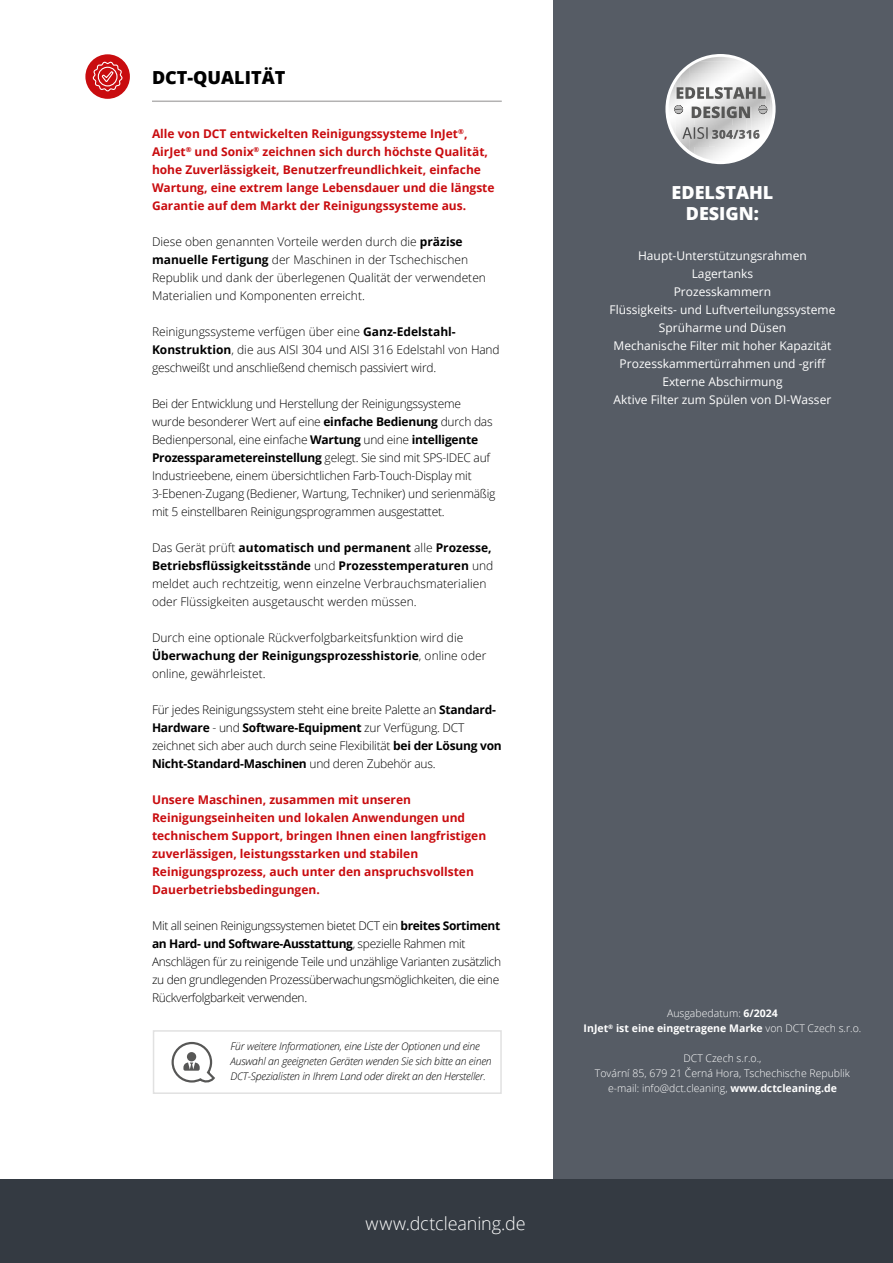
<style>
.page{position:relative;width:893px;height:1263px;background:#fff}
.page>*{position:absolute;margin:0;border:0;box-sizing:border-box;transform-origin:0 0}
.t1{font:300 18px "Open Sans";color:#fff}
.t2{font:800 18px/21.6px "Open Sans";color:#fff;text-align:center}
.t3{font:800 18px "Open Sans";color:#000}
.t4{font:300 12px/18px "Open Sans";letter-spacing:-.02em;color:#000}
.t5{font:300 12px/18px "Open Sans";color:#000}
.t6{font:700 12px/18px "Open Sans";color:#c90c0f}
.t7{font:12px/18px "Open Sans";color:#fff;text-align:center}
.t8{font:italic 300 10.5px/15px "Open Sans";letter-spacing:-.02em;color:#000}
.t9{font:300 10.5px/15px "Open Sans";color:#fff;text-align:center}
.t10{font:700 10.5px/15px "Open Sans";color:#fff;text-align:center}
.s1{font-weight:700}
.s2{font-weight:300}
</style>
<div class="page">
<hr style="left:152px;top:101px;width:350px;height:1px;background:#b3b2b2">
<div style="left:85px;top:54px;width:45px;height:45px;background:#c90c0f;border-radius:50%"></div>
<svg style="left:92px;top:60px;width:32px;height:33px"></svg>
<div style="left:554px;top:0;width:339px;height:1180px;background:#565c65"></div>
<div style="left:0;top:1180px;width:893px;height:83px;background:#343a42"></div>
<div style="left:153px;top:1030px;width:349px;height:64px;border:2px solid #e1e1e1"></div>
<svg style="left:171px;top:1041px;width:44px;height:42px"></svg>
<svg style="left:665px;top:54px;width:111px;height:110px"></svg>
<img style="left:694px;top:147px;width:53px;height:14px">
<img style="left:690px;top:99px;width:5px;height:55px">
<img style="left:746px;top:106px;width:5px;height:48px">
<img style="left:680px;top:67px;width:10px;height:84px">
<img style="left:751px;top:67px;width:10px;height:84px">
<img style="left:708px;top:134px;width:39px;height:13px">
<img style="left:675px;top:76px;width:5px;height:66px">
<img style="left:761px;top:76px;width:5px;height:66px">
<img style="left:671px;top:83px;width:5px;height:52px">
<img style="left:765px;top:83px;width:5px;height:52px">
<img style="left:732px;top:118px;width:15px;height:12px">
<img style="left:668px;top:93px;width:3px;height:31px">
<img style="left:694px;top:118px;width:38px;height:7px">
<img style="left:770px;top:93px;width:3px;height:31px">
<img style="left:689px;top:61px;width:63px;height:26px">
<img style="left:699px;top:57px;width:43px;height:5px">
<img style="left:692px;top:99px;width:61px;height:7px">
<img style="left:692px;top:118px;width:32px;height:2px">
<img style="left:693px;top:125px;width:41px;height:9px">
<svg style="left:673px;top:105px;width:10px;height:9px"></svg>
<svg style="left:758px;top:105px;width:10px;height:9px"></svg>
<img style="left:691px;top:139px;width:17px;height:8px">
<img style="left:715px;top:141px;width:31px;height:6px">
<img style="left:682px;top:127px;width:26px;height:12px">
<img style="left:712px;top:130px;width:48px;height:9px">
<svg style="left:692px;top:106px;width:58px;height:12px"></svg>
<svg style="left:677px;top:87px;width:89px;height:12px"></svg>
<h1 class="t3" style="left:152px;top:64px;width:135px">DCT-QUALITÄT</h1>
<p class="t6" style="left:152px;top:124px;width:344px">Alle von DCT entwickelten Reinigungssysteme InJet<sup>®</sup>, AirJet<sup>®</sup> und Sonix<sup>®</sup> zeichnen sich durch höchste Qualität, hohe Zuverlässigkeit, Benutzerfreundlichkeit, einfache Wartung, eine extrem lange Lebensdauer und die längste Garantie auf dem Markt der Reinigungssysteme aus.</p>
<p class="t5" style="left:152px;top:232px;width:335px">Diese oben genannten Vorteile werden durch die <span class="s1">präzise manuelle Fertigung</span> der Maschinen in der Tschechischen Republik und dank der überlegenen Qualität der verwendeten Materialien und Komponenten erreicht.</p>
<p class="t5" style="left:152px;top:322px;width:349px">Reinigungssysteme verfügen über eine <span class="s1">Ganz-Edelstahl-<br>Konstruktion</span>, die aus AISI 304 und AISI 316 Edelstahl von Hand geschweißt und anschließend chemisch passiviert wird.</p>
<p class="t4" style="left:152px;top:394px;width:345px">Bei der Entwicklung und Herstellung der Reinigungssysteme wurde besonderer Wert auf eine <span class="s1">einfache Bedienung</span> durch das Bedienpersonal, eine einfache <span class="s1">Wartung</span> und eine <span class="s1">intelligente Prozessparametereinstellung</span> gelegt. Sie sind mit SPS-IDEC auf Industrieebene, einem übersichtlichen Farb-Touch-Display mit 3-Ebenen-Zugang (Bediener, Wartung, Techniker) und serienmäßig mit 5 einstellbaren Reinigungsprogrammen ausgestattet.</p>
<p class="t5" style="left:152px;top:538px;width:343px">Das Gerät prüft <span class="s1">automatisch und permanent</span> alle <span class="s1">Prozesse, Betriebsflüssigkeitsstände</span> und <span class="s1">Prozesstemperaturen</span> und meldet auch rechtzeitig, wenn einzelne Verbrauchsmaterialien oder Flüssigkeiten ausgetauscht werden müssen.</p>
<p class="t5" style="left:152px;top:628px;width:336px">Durch eine optionale Rückverfolgbarkeitsfunktion wird die<br><span class="s1">Überwachung der Reinigungsprozesshistorie</span>, online oder online, gewährleistet.</p>
<p class="t4" style="left:152px;top:700px;width:351px">Für jedes Reinigungssystem steht eine breite Palette an <span class="s1">Standard-Hardware</span> - und <span class="s1">Software-Equipment</span> zur Verfügung. DCT zeichnet sich aber auch durch seine Flexibilität <span class="s1">bei der Lösung von Nicht-Standard-Maschinen</span> und deren Zubehör aus.</p>
<p class="t6" style="left:152px;top:790px;width:336px">Unsere Maschinen, zusammen mit unseren Reinigungseinheiten und lokalen Anwendungen und technischem Support, bringen Ihnen einen langfristigen zuverlässigen, leistungsstarken und stabilen Reinigungsprozess, auch unter den anspruchsvollsten Dauerbetriebsbedingungen.</p>
<p class="t4" style="left:152px;top:916px;width:351px">Mit all seinen Reinigungssystemen bietet DCT ein <span class="s1">breites Sortiment an Hard- und Software-Ausstattung</span>, spezielle Rahmen mit Anschlägen für zu reinigende Teile und unzählige Varianten zusätzlich zu den grundlegenden Prozessüberwachungsmöglichkeiten, die eine Rückverfolgbarkeit verwenden.</p>
<p class="t8" style="left:230px;top:1038px;width:263px">Für weitere Informationen, eine Liste der Optionen und eine<br>Auswahl an geeigneten Geräten wenden Sie sich bitte an einen<br>DCT-Spezialisten in Ihrem Land oder direkt an den Hersteller.</p>
<h1 class="t1" style="left:377px;top:1207px;width:141px">www.dct.cleaning</h1>
<h1 class="t1" style="left:366px;top:1211px;width:162px">www.dctcleaning.de</h1>
<h1 class="t2" style="left:672px;top:180px;width:103px">EDELSTAHL<br>DESIGN:</h1>
<p class="t7" style="left:609px;top:246px;width:227px">Haupt-Unterstützungsrahmen<br>Lagertanks<br>Prozesskammern<br>Flüssigkeits- und Luftverteilungssysteme<br>Sprüharme und Düsen<br>Mechanische Filter mit hoher Kapazität<br>Prozesskammertürrahmen und -griff<br>Externe Abschirmung<br>Aktive Filter zum Spülen von DI-Wasser</p>
<p class="t10" style="left:584px;top:1005px;width:279px"><span class="s2">Ausgabedatum:</span> 6/2024<br>InJet<sup>®</sup> ist eine eingetragene Marke <span class="s2">von DCT Czech s.r.o.</span></p>
<p class="t9" style="left:595px;top:1050px;width:257px">DCT Czech s.r.o.,<br>Tovární 85, 679 21 Černá Hora, Tschechische Republik e-mail: info@dct.cleaning, <span class="s1">www.dctcleaning.de</span></p>
</div>
